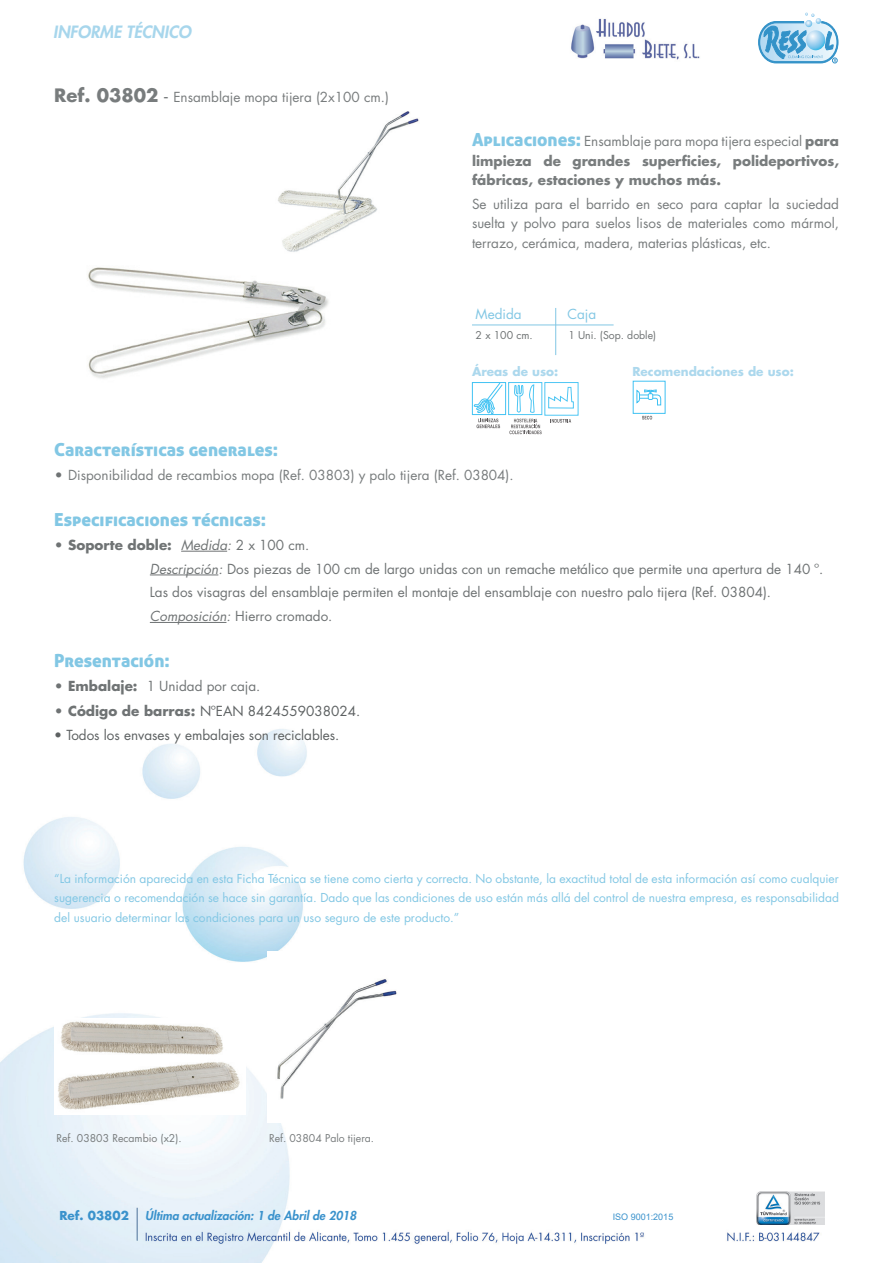
<style>
.page{position:relative;width:893px;height:1263px;background:#fff}
.page>*{position:absolute;margin:0;border:0;box-sizing:border-box;transform-origin:0 0}
.t1{font:18px "Aller Display";color:#82c7e4}
.t2{font:italic 800 16.5px "Futura Std";color:#a7d6ec}
.t3{font:13.5px/23.7px "Futura Std";color:#6f7374}
.t4{font:13.5px/19.5px "Futura Std";color:#787c7d;text-align:justify}
.t5{font:700 13.5px/19.5px "Futura Std";color:#787c7d;text-align:justify}
.t6{font:13.5px "Futura Std";color:#5d6162}
.t7{font:13.5px "Futura Std";color:#82c7e4}
.t8{font:12px/19.5px "Futura Std";color:#82c7e4;text-align:justify}
.t9{font:italic 800 12px "Futura Std";color:#3a92cc}
.t10{font:700 12px "Futura Std";color:#acd8ed}
.t11{font:700 12px "Futura Std";color:#3a92cc}
.t12{font:10.5px "Futura Std";color:#787c7d}
.t13{font:10.5px "Futura Std";color:#6f7374}
.t14{font:9px "Arial";color:#3a92cc}
.s1{font-weight:700;font-size:18px}
.s2{font-size:18px}
.s3{font-family:"Aller Display";font-weight:400;font-size:18px;color:#82c7e4}
.s4{font-weight:400}
.s5{font-weight:700;color:#6f7374}
.s6{font-weight:700}
.s7{font-style:italic}
</style>
<div class="page">
<img style="left:0;top:550px;width:825px;height:713px">
<img style="left:757px;top:1191px;width:68px;height:33px">
<hr style="left:137px;top:1208px;width:1px;height:32px;background:#4b6f97">
<svg style="left:758px;top:12px;width:81px;height:52px"></svg>
<img style="left:571px;top:18px;width:129px;height:42px">
<hr style="left:181px;top:551px;width:46px;height:1px;background:#6f7374">
<hr style="left:150px;top:575px;width:68px;height:1px;background:#6f7374">
<hr style="left:150px;top:622px;width:76px;height:1px;background:#6f7374">
<hr style="left:555px;top:308px;width:1px;height:47px;background:#82c7e4">
<hr style="left:472px;top:325px;width:142px;height:1px;background:#82c7e4">
<div style="left:508px;top:382px;width:34px;height:33px;background:#62cdf4"></div>
<svg style="left:473px;top:382px;width:30px;height:46px"></svg>
<svg style="left:509px;top:382px;width:70px;height:52px"></svg>
<img style="left:278px;top:111px;width:141px;height:141px">
<svg style="left:642px;top:416px;width:10px;height:3px"></svg>
<svg style="left:636px;top:389px;width:25px;height:17px"></svg>
<img style="left:267px;top:951px;width:137px;height:171px">
<img style="left:54px;top:1018px;width:192px;height:97px">
<img style="left:88px;top:267px;width:241px;height:112px">
<h2 class="t2" style="left:53px;top:22px;width:140px">INFORME TÉCNICO</h2>
<p class="t4" style="left:54px;top:87px;width:336px"><span class="s1">Ref. 03802</span> <span class="s2">-</span> Ensamblaje mopa tijera (2x100 cm.)</p>
<p class="t5" style="left:472px;top:131px;width:368px"><span class="s3">Aplicaciones:</span> <span class="s4">Ensamblaje para mopa tijera especial</span> para limpieza de grandes superficies, polideportivos, fábricas, estaciones y muchos más.</p>
<p class="t4" style="left:472px;top:194px;width:368px">Se utiliza para el barrido en seco para captar la suciedad suelta y polvo para suelos lisos de materiales como mármol, terrazo, cerámica, madera, materias plásticas, etc.</p>
<p class="t7" style="left:476px;top:305px;width:48px">Medida</p>
<p class="t7" style="left:567px;top:305px;width:30px">Caja</p>
<p class="t13" style="left:476px;top:328px;width:59px">2 x 100 cm.</p>
<p class="t13" style="left:568px;top:328px;width:89px">1 Uni. (Sop. doble)</p>
<p class="t10" style="left:472px;top:364px;width:88px">Áreas de uso:</p>
<p class="t10" style="left:632px;top:364px;width:163px">Recomendaciones de uso:</p>
<h1 class="t1" style="left:54px;top:438px;width:225px">Características generales:</h1>
<p class="t4" style="left:54px;top:465px;width:461px"><span class="s5">•</span> Disponibilidad de recambios mopa (Ref. 03803) y palo tijera (Ref. 03804).</p>
<h1 class="t1" style="left:54px;top:508px;width:213px">Especificaciones técnicas:</h1>
<p class="t3" style="left:150px;top:533px;width:675px;text-indent:-96px"><span class="s6">• Soporte doble:</span> <span class="s7">Medida:</span> 2 x 100 cm.<br><span class="s7">Descripción:</span> Dos piezas de 100 cm de largo unidas con un remache metálico que permite una apertura de 140 º.<br>Las dos visagras del ensamblaje permiten el montaje del ensamblaje con nuestro palo tijera (Ref. 03804).<br><span class="s7">Composición:</span> Hierro cromado.</p>
<h1 class="t1" style="left:54px;top:649px;width:117px">Presentación:</h1>
<p class="t3" style="left:54px;top:674px;width:208px"><span class="s6">• Embalaje:</span> 1 Unidad por caja.</p>
<p class="t6" style="left:54px;top:703px;width:307px"><span class="s5">• Código de barras:</span> NºEAN 8424559038024.</p>
<p class="t6" style="left:54px;top:726px;width:287px">• Todos los envases y embalajes son reciclables.</p>
<p class="t8" style="left:54px;top:869px;width:786px">“La información aparecida en esta Ficha Técnica se tiene como cierta y correcta. No obstante, la exactitud total de esta información así como cualquier sugerencia o recomendación se hace sin garantía. Dado que las condiciones de uso están más allá del control de nuestra empresa, es responsabilidad del usuario determinar las condiciones para un uso seguro de este producto.”</p>
<p class="t12" style="left:56px;top:1131px;width:127px">Ref. 03803 Recambio (x2).</p>
<p class="t12" style="left:269px;top:1131px;width:107px">Ref. 03804 Palo tijera.</p>
<p class="t11" style="left:59px;top:1207px;width:71px">Ref. 03802</p>
<p class="t9" style="left:145px;top:1208px;width:213px">Última actualización: 1 de Abril de 2018</p>
<p class="t14" style="left:613px;top:1211px;width:62px">ISO 9001:2015</p>
</div>
